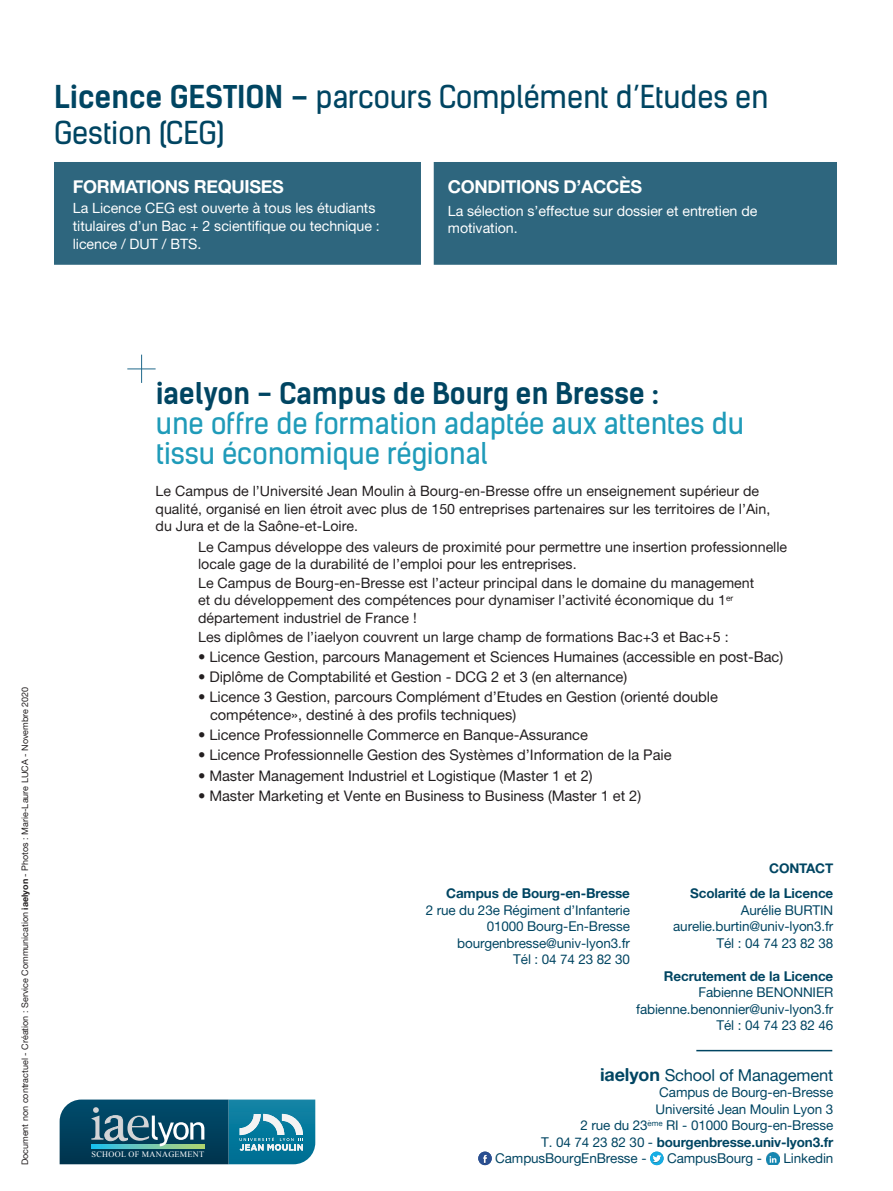
<style>
.page{position:relative;width:893px;height:1191px;background:#fff}
.page>*{position:absolute;margin:0;border:0;box-sizing:border-box;transform-origin:0 0}
.t1{font:30px/36px "Kelson Sans";letter-spacing:-.005em;color:#004562}
.t2{font:28.5px/29.8px "Kelson Sans";color:#1f9bb9}
.t3{font:18px "Alte Haas Grotesk Bold";letter-spacing:-.02em;color:#fff}
.t4{font:16.5px "Alte Haas Grotesk";letter-spacing:-.01em;color:#004562}
.t5{font:14.7px/18px "Alte Haas Grotesk";letter-spacing:-.005em;color:#231f20}
.t6{font:14.25px/17.1px "Alte Haas Grotesk";color:#231f20}
.t7{font:14.25px/18px "Alte Haas Grotesk";letter-spacing:-.005em;color:#fff}
.t8{font:13.5px/16.5px "Alte Haas Grotesk";letter-spacing:-.01em;color:#004562;text-align:right}
.t9{font:13.5px "Alte Haas Grotesk Bold";letter-spacing:-.01em;color:#004562}
.t10{font:9px "Alte Haas Grotesk";color:#231f20}
.t11{font:8.25px "Times New Roman";letter-spacing:.035em;color:#fff}
.s1{font-weight:700}
.s2{font-family:"Alte Haas Grotesk Bold"}
.s3{font-weight:700;color:#004562}
.s4{font-family:"Alte Haas Grotesk Bold";font-size:18px}
.s5{font-family:"Alte Haas Grotesk"}
</style>
<div class="page">
<svg style="left:60px;top:1099px;width:255px;height:65px;background:#276c85"></svg>
<hr style="left:696px;top:1049px;width:136px;height:2px;background:#004562">
<img style="left:478px;top:1151px;width:14px;height:14px">
<svg style="left:483px;top:1155px;width:4px;height:8px"></svg>
<img style="left:650px;top:1151px;width:14px;height:14px">
<svg style="left:652px;top:1154px;width:9px;height:8px"></svg>
<img style="left:766px;top:1152px;width:14px;height:12px">
<div style="left:54px;top:162px;width:367px;height:103px;background:#2e667e"></div>
<div style="left:434px;top:162px;width:403px;height:103px;background:#2e667e"></div>
<svg style="left:127px;top:355px;width:29px;height:28px"></svg>
<p class="t1" style="left:54px;top:79px;width:716px"><span class="s1">Licence GESTION –</span> parcours Complément d’Etudes en<br>Gestion (CEG)</p>
<p class="t3" style="left:73px;top:175px;width:212px">FORMATIONS REQUISES</p>
<p class="t3" style="left:448px;top:176px;width:196px">CONDITIONS D’ACCÈS</p>
<p class="t7" style="left:448px;top:202px;width:311px;line-height:17.1px">La sélection s’effectue sur dossier et entretien de motivation.</p>
<p class="t7" style="left:73px;top:199px;width:309px">La Licence CEG est ouverte à tous les étudiants titulaires d’un Bac + 2 scientifique ou technique : licence / DUT / BTS.</p>
<p class="t10" style="left:20px;top:1165px;width:480px;rotate:-90deg">Document non contractuel - Création : Service Communication <span class="s2">iaelyon</span> - Photos : Marie-Laure LUCA - Novembre 2020</p>
<p class="t2" style="left:156px;top:379px;width:590px"><span class="s3">iaelyon - Campus de Bourg en Bresse :<br></span>une offre de formation adaptée aux attentes du tissu économique régional</p>
<p class="t6" style="left:156px;top:482px;width:616px">Le Campus de l’Université Jean Moulin à Bourg-en-Bresse offre un enseignement supérieur de qualité, organisé en lien étroit avec plus de 150 entreprises partenaires sur les territoires de l’Ain, du Jura et de la Saône-et-Loire.</p>
<p class="t6" style="left:198px;top:538px;width:591px">Le Campus développe des valeurs de proximité pour permettre une insertion professionnelle locale gage de la durabilité de l’emploi pour les entreprises.</p>
<p class="t6" style="left:198px;top:574px;width:558px">Le Campus de Bourg-en-Bresse est l’acteur principal dans le domaine du management et du développement des compétences pour dynamiser l’activité économique du 1<sup>er </sup>département industriel de France !</p>
<p class="t6" style="left:198px;top:628px;width:532px">Les diplômes de l’iaelyon couvrent un large champ de formations Bac+3 et Bac+5 :</p>
<p class="t5" style="left:198px;top:647px;width:587px">• Licence Gestion, parcours Management et Sciences Humaines (accessible en post-Bac)</p>
<p class="t5" style="left:198px;top:667px;width:431px">• Diplôme de Comptabilité et Gestion - DCG 2 et 3 (en alternance)</p>
<p class="t5" style="left:210px;top:687px;width:509px;text-indent:-12px">• Licence 3 Gestion, parcours Complément d’Etudes en Gestion (orienté double compétence», destiné à des profils techniques)</p>
<p class="t5" style="left:198px;top:726px;width:391px">• Licence Professionnelle Commerce en Banque-Assurance</p>
<p class="t5" style="left:198px;top:746px;width:475px">• Licence Professionnelle Gestion des Systèmes d’Information de la Paie</p>
<p class="t5" style="left:198px;top:766px;width:396px">• Master Management Industriel et Logistique (Master 1 et 2)</p>
<p class="t5" style="left:198px;top:786px;width:445px">• Master Marketing et Vente en Business to Business (Master 1 et 2)</p>
<p class="t11" style="left:92px;top:1148px;width:114px">SCHOOL OF MANAGEMENT</p>
<p class="t9" style="left:769px;top:859px;width:66px">CONTACT</p>
<p class="t9" style="left:690px;top:885px;width:145px">Scolarité de la Licence</p>
<p class="t8" style="left:741px;top:901px;width:94px">Aurélie BURTIN</p>
<p class="t8" style="left:673px;top:918px;width:162px">aurelie.burtin@univ-lyon3.fr<br>Tél : 04 74 23 82 38</p>
<p class="t8" style="left:636px;top:967px;width:199px"><span class="s2">Recrutement de la Licence<br></span>Fabienne BENONNIER fabienne.benonnier@univ-lyon3.fr<br>Tél : 04 74 23 82 46</p>
<p class="t8" style="left:426px;top:885px;width:206px"><span class="s2">Campus de Bourg-en-Bresse<br></span>2 rue du 23e Régiment d’Infanterie</p>
<p class="t8" style="left:487px;top:918px;width:145px">01000 Bourg-En-Bresse</p>
<p class="t8" style="left:457px;top:934px;width:174px">bourgenbresse@univ-lyon3.fr<br>Tél : 04 74 23 82 30</p>
<p class="t4" style="left:600px;top:1065px;width:235px"><span class="s4">iaelyon</span> School of Management</p>
<p class="t8" style="left:659px;top:1084px;width:176px">Campus de Bourg-en-Bresse</p>
<p class="t8" style="left:656px;top:1100px;width:179px">Université Jean Moulin Lyon 3</p>
<p class="t8" style="left:581px;top:1117px;width:254px">2 rue du 23<sup>ème</sup> RI - 01000 Bourg-en-Bresse</p>
<p class="t9" style="left:541px;top:1133px;width:294px"><span class="s5">T. 04 74 23 82 30 -</span> bourgenbresse.univ-lyon3.fr</p>
<p class="t8" style="left:495px;top:1150px;width:153px">CampusBourgEnBresse -</p>
<p class="t8" style="left:667px;top:1150px;width:96px">CampusBourg -</p>
<p class="t8" style="left:783px;top:1150px;width:51px">Linkedin</p>
</div>
